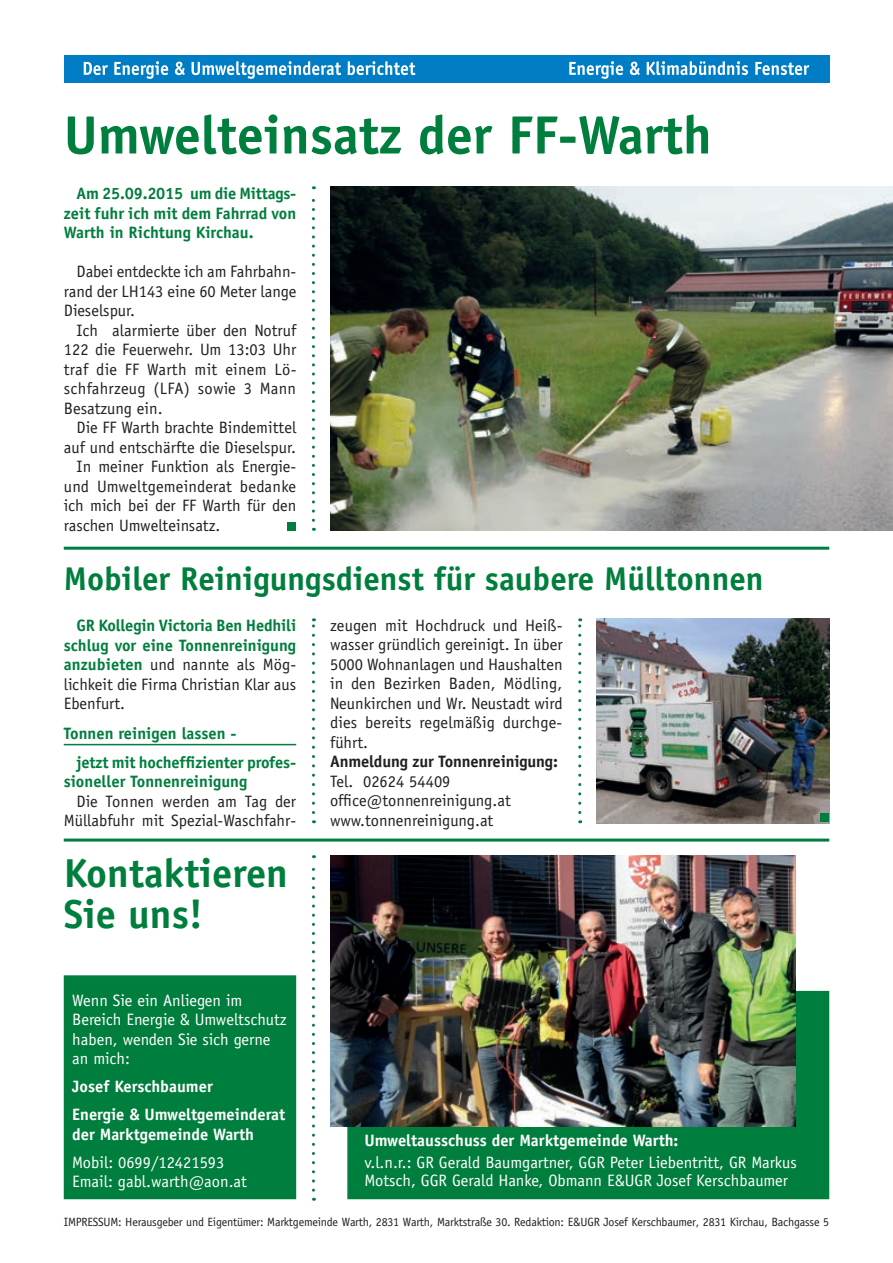
<style>
.page{position:relative;width:893px;height:1263px;background:#fff}
.page>*{position:absolute;margin:0;border:0;box-sizing:border-box;transform-origin:0 0}
.t1{font:700 54px "Officina Sans";color:#007e3d}
.t2{font:700 40.5px/40.5px "Officina Sans";color:#007e3d}
.t3{font:700 33px "Officina Sans";color:#007e3d}
.t4{font:16.5px/19.5px "Officina Sans";color:#231f20;text-align:justify}
.t5{font:700 16.5px/19.5px "Officina Sans";color:#007e3d;text-align:justify}
.t6{font:16.5px/19.5px "Officina Sans";color:#fff}
.t7{font:700 16.5px/27.9px "Officina Sans";color:#fff}
.t8{font:700 16.5px "Officina Sans";letter-spacing:-.01em;color:#231f20}
.t9{font:12px "Officina Sans";letter-spacing:-.02em;color:#231f20}
.s1{font-weight:400;color:#231f20}
</style>
<div class="page">
<img style="left:597px;top:618px;width:232px;height:205px">
<div style="left:64px;top:55px;width:765px;height:27px;background:#007dc4"></div>
<svg style="left:569px;top:61px;width:54px;height:18px"></svg>
<svg style="left:630px;top:62px;width:10px;height:13px"></svg>
<svg style="left:647px;top:61px;width:101px;height:14px"></svg>
<svg style="left:755px;top:62px;width:54px;height:13px"></svg>
<svg style="left:84px;top:62px;width:24px;height:13px"></svg>
<svg style="left:114px;top:61px;width:54px;height:18px"></svg>
<svg style="left:175px;top:62px;width:10px;height:13px"></svg>
<svg style="left:192px;top:61px;width:149px;height:18px"></svg>
<svg style="left:347px;top:61px;width:68px;height:14px"></svg>
<hr style="left:64px;top:838px;width:765px;height:3px;background:#007e3d">
<hr style="left:64px;top:547px;width:765px;height:3px;background:#007e3d">
<div style="left:347px;top:991px;width:482px;height:208px;background:#007e3d"></div>
<div style="left:64px;top:975px;width:232px;height:224px;background:#007e3d"></div>
<svg style="left:312px;top:855px;width:3px;height:335px"></svg>
<svg style="left:312px;top:618px;width:3px;height:195px"></svg>
<svg style="left:312px;top:186px;width:3px;height:334px"></svg>
<svg style="left:578px;top:618px;width:3px;height:195px"></svg>
<hr style="left:64px;top:744px;width:232px;height:1px;background:#007e3d">
<img style="left:330px;top:855px;width:465px;height:272px">
<img style="left:330px;top:186px;width:563px;height:345px">
<div style="left:288px;top:522px;width:8px;height:9px;background:#007e3d"></div>
<div style="left:820px;top:813px;width:9px;height:9px;background:#007e3d"></div>
<h1 class="t1" style="left:64px;top:101px;width:649px">Umwelteinsatz der FF-Warth</h1>
<p class="t5" style="left:64px;top:184px;width:234px;text-indent:13px">Am 25.09.2015 um die Mittags&shy;zeit fuhr ich mit dem Fahrrad von Warth in Richtung Kirchau.</p>
<p class="t4" style="left:64px;top:262px;width:234px;text-indent:13px">Dabei entdeckte ich am Fahrbahn&shy;rand der LH143 eine 60 Meter lange Dieselspur.</p>
<p class="t4" style="left:64px;top:320px;width:234px;text-indent:13px">Ich alarmierte über den Notruf 122 die Feuerwehr. Um 13:03 Uhr traf die FF Warth mit einem Lö&shy;schfahrzeug (LFA) sowie 3 Mann Besatzung ein.</p>
<p class="t4" style="left:77px;top:418px;width:221px">Die FF Warth brachte Bindemittel</p>
<p class="t4" style="left:64px;top:437px;width:234px">auf und entschärfte die Dieselspur.</p>
<p class="t4" style="left:77px;top:457px;width:221px">In meiner Funktion als Energie-</p>
<p class="t4" style="left:64px;top:476px;width:234px">und Umweltgemeinderat bedanke</p>
<p class="t4" style="left:64px;top:496px;width:234px">ich mich bei der FF Warth für den</p>
<p class="t4" style="left:64px;top:515px;width:158px">raschen Umwelteinsatz.</p>
<h3 class="t3" style="left:64px;top:558px;width:701px">Mobiler Reinigungsdienst für saubere Mülltonnen</h3>
<p class="t5" style="left:64px;top:616px;width:234px;text-indent:13px">GR Kollegin Victoria Ben H edhili schlug vor eine Tonnenreinigung anzubieten <span class="s1">und nannte als Mög&shy;lichkeit die Firma Christian Klar aus Ebenfurt.</span></p>
<p class="t5" style="left:77px;top:719px;width:221px;line-height:28.5px;text-indent:-13px">Tonnen reinigen lassen -<br>jetzt mit hocheffizienter profes-</p>
<p class="t5" style="left:64px;top:772px;width:185px">sioneller Tonnenreinigung</p>
<p class="t4" style="left:64px;top:791px;width:234px;text-align:right">Die Tonnen werden am Tag der<br>Müllabfuhr mit Spezial-Waschfahr-</p>
<h2 class="t2" style="left:64px;top:852px;width:226px">Kontaktieren<br>Sie uns!</h2>
<p class="t6" style="left:72px;top:990px;width:216px">Wenn Sie ein Anliegen im<br>Bereich Energie &amp; Umweltschutz haben, wenden Sie sich gerne an mich:</p>
<p class="t7" style="left:72px;top:1072px;width:214px">Josef Kerschbaumer<br>Energie &amp; Umweltgemeinderat</p>
<p class="t7" style="left:72px;top:1120px;width:183px">der Marktgemeinde Warth</p>
<p class="t6" style="left:72px;top:1152px;width:176px">Mobil: 0699/12421593<br>Email: gabl.warth@aon.at</p>
<p class="t4" style="left:330px;top:615px;width:234px">zeugen mit Hochdruck und Heiß&shy;wasser gründlich gereinigt. In über 5000 Wohnanlagen und Haushalten in den Bezirken Baden, Mödling, Neunkirchen und Wr. Neustadt wird dies bereits regelmäßig durchge&shy;führt.</p>
<p class="t8" style="left:330px;top:751px;width:229px">Anmeldung zur Tonnenreinigung:</p>
<p class="t4" style="left:330px;top:771px;width:182px;text-align:left">Tel. 02624 54409 office@tonnenreinigung.at www.tonnenreinigung.at</p>
<p class="t7" style="left:364px;top:1126px;width:316px">Umweltausschuss der Marktgemeinde Warth:</p>
<p class="t6" style="left:364px;top:1154px;width:434px;line-height:18px">v.l.n.r.: GR Gerald Baumgartner, GGR Peter Liebentritt, GR Markus<br>Motsch, GGR Gerald Hanke, Obmann E&amp;UGR Josef Kerschbaumer</p>
<p class="t9" style="left:64px;top:1215px;width:767px">IMPRESSUM: Herausgeber und Eigentümer: Marktgemeinde Warth, 2831 Warth, Marktstraße 30. Redaktion: E&amp;UGR Josef Kerschbaumer, 2831 Kirchau, Bachgasse 5</p>
</div>
